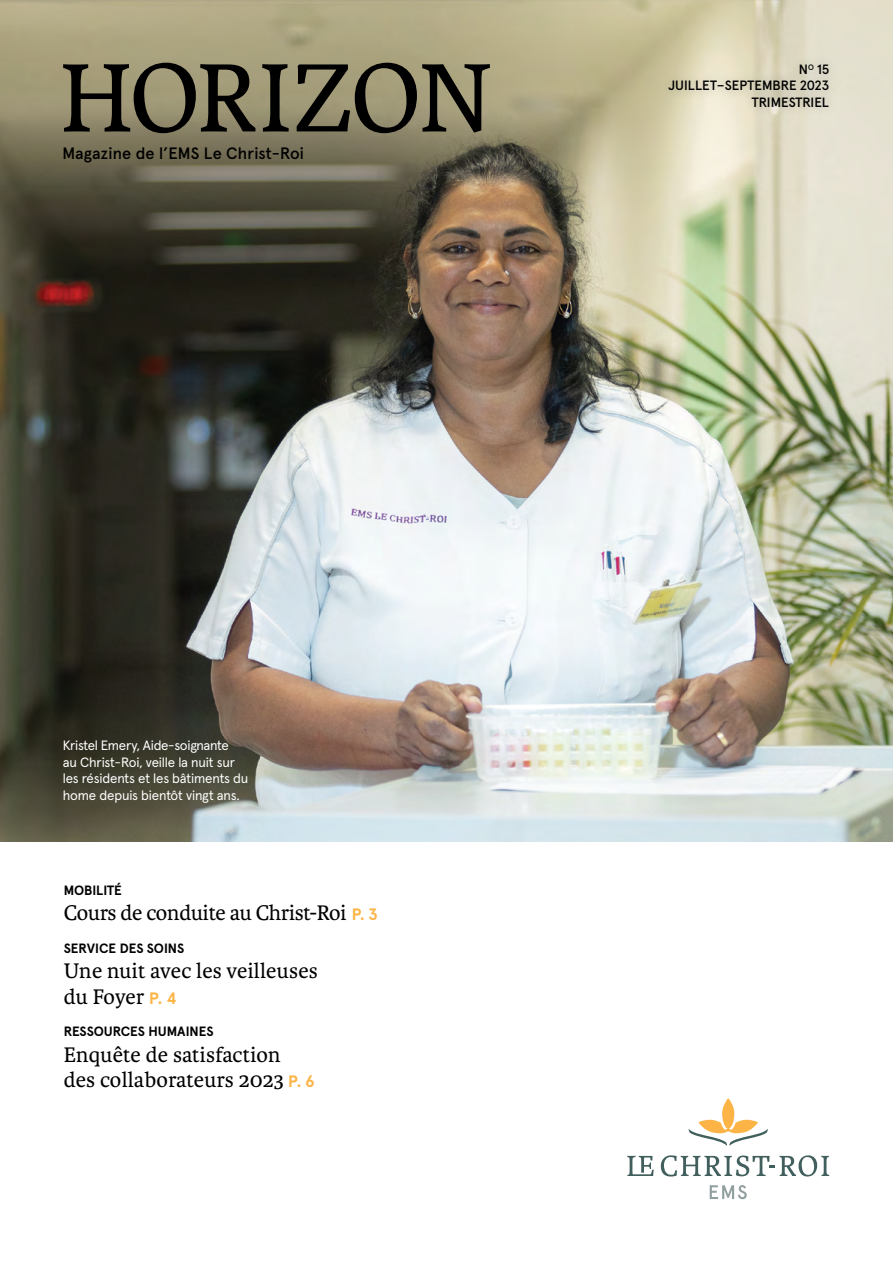
<style>
.page{position:relative;width:893px;height:1263px;background:#fff}
.page>*{position:absolute;margin:0;border:0;box-sizing:border-box;transform-origin:0 0}
.t1{font:103.5px "Karmina";letter-spacing:-.02em;color:#000}
.t2{font:22.5px/25.5px "Karmina";color:#000}
.t3{font:500 16.5px "Apercu";letter-spacing:.005em;color:#000}
.t4{font:13.5px/16.5px "Apercu";letter-spacing:-.015em;color:#fff}
.t5{font:700 13.5px "Apercu";letter-spacing:-.005em;color:#000}
.t6{font:500 13.5px/16.2px "Apercu";color:#000;text-align:right}
.s1{font-family:"Apercu";font-weight:700;font-size:16.5px;color:#fcb447}
</style>
<div class="page">
<svg style="left:710px;top:1185px;width:37px;height:14px"></svg>
<svg style="left:661px;top:1155px;width:168px;height:21px"></svg>
<svg style="left:627px;top:1156px;width:27px;height:20px"></svg>
<svg style="left:688px;top:1098px;width:80px;height:47px"></svg>
<img style="left:0;top:0;width:893px;height:842px">
<div style="left:657px;top:52px;width:183px;height:66px;background:#000;opacity:.2"></div>
<h1 class="t1" style="left:60px;top:40px;width:435px">HORIZON</h1>
<p class="t6" style="left:668px;top:60px;width:163px">N<sup>O</sup> 15<br>JUILLET–SEPTEMBRE 2023<br>TRIMESTRIEL</p>
<p class="t3" style="left:62px;top:140px;width:243px">Magazine de l’EMS Le Christ-Roi</p>
<p class="t4" style="left:63px;top:736px;width:187px">Kristel Emery, Aide-soignante<br>au Christ-Roi, veille la nuit sur les résidents et les bâtiments du home depuis bientôt vingt ans.</p>
<p class="t5" style="left:64px;top:879px;width:60px">MOBILITÉ</p>
<p class="t2" style="left:64px;top:900px;width:315px">Cours de conduite au Christ-Roi <span class="s1">P. 3</span></p>
<p class="t5" style="left:64px;top:937px;width:122px">SERVICE DES SOINS</p>
<p class="t2" style="left:64px;top:958px;width:255px">Une nuit avec les veilleuses du Foyer <span class="s1">P. 4</span></p>
<p class="t5" style="left:64px;top:1021px;width:151px">RESSOURCES HUMAINES</p>
<p class="t2" style="left:64px;top:1042px;width:252px">Enquête de satisfaction des collaborateurs 2023 <span class="s1">P. 6</span></p>
</div>
